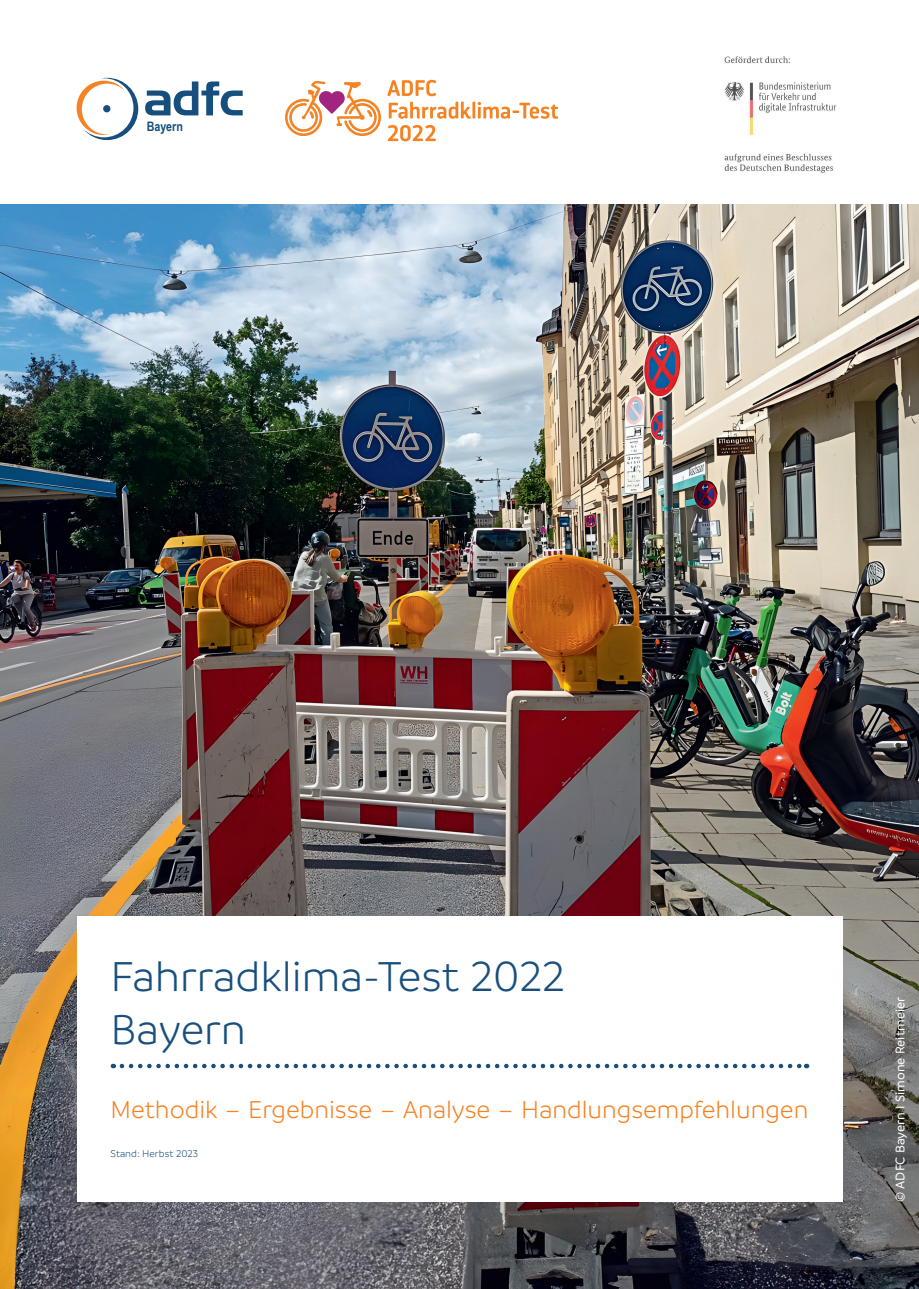
<style>
.page{position:relative;width:919px;height:1289px;background:#fff}
.page>*{position:absolute;margin:0;border:0;box-sizing:border-box;transform-origin:0 0}
.t1{font:300 45px/52.5px "Branding";color:#184f7e}
.t2{font:300 26.25px "Branding";color:#f58324}
.KastenFragen{font:500 13.5px "Branding";color:#fff}
.t3{font:700 13.05px "Arial Narrow";color:#164f7e}
.t4{font:300 10.5px "Branding";color:#184f7e}
</style>
<div class="page">
<img style="left:0;top:204px;width:918px;height:1084px">
<svg style="left:145px;top:81px;width:98px;height:34px"></svg>
<svg style="left:77px;top:78px;width:61px;height:62px"></svg>
<div style="left:103px;top:105px;width:7px;height:7px;background:#164f7e;border-radius:50%"></div>
<div style="left:77px;top:916px;width:765px;height:285px;background:#fff"></div>
<svg style="left:122px;top:1063px;width:685px;height:5px"></svg>
<img style="left:724px;top:56px;width:113px;height:117px">
<svg style="left:387px;top:80px;width:49px;height:16px"></svg>
<svg style="left:388px;top:102px;width:83px;height:17px"></svg>
<hr style="left:472px;top:102px;width:3px;height:16px;background:#f58324">
<svg style="left:477px;top:102px;width:81px;height:17px"></svg>
<svg style="left:388px;top:125px;width:48px;height:16px"></svg>
<svg style="left:285px;top:81px;width:96px;height:56px"></svg>
<p class="t3" style="left:147px;top:117px;width:38px">Bayern</p>
<p class="t1" style="left:111px;top:950px;width:456px">Fahrradklima-Test 2022<br>Bayern</p>
<p class="t2" style="left:111px;top:1095px;width:699px">Methodik – Ergebnisse – Analyse – Handlungsempfehlungen</p>
<p class="t4" style="left:111px;top:1147px;width:89px">Stand: Herbst 2023</p>
<p class="KastenFragen" style="left:893px;top:1201px;width:206px;rotate:-90deg">© ADFC Bayern I Simone Reitmeier</p>
</div>
